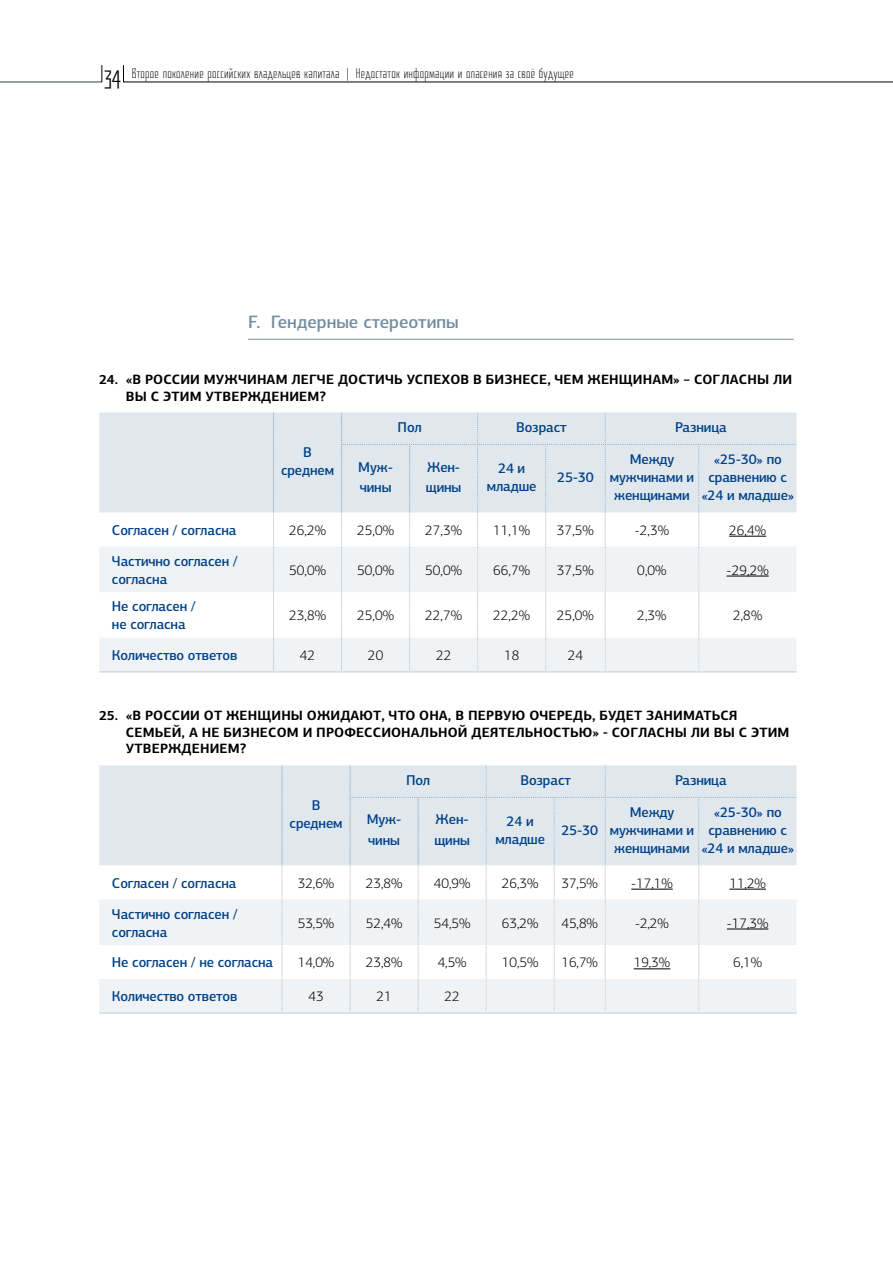
<style>
.page{position:relative;width:893px;height:1263px;background:#fff}
.page>*{position:absolute;margin:0;border:0;box-sizing:border-box;transform-origin:0 0}
.t1{font:500 18px "PF Centro Sans Pro";color:#738da0}
.t2{font:500 14.25px/18px "PF Centro Sans Pro";letter-spacing:-.01em;color:#004188;text-align:center}
.t3{font:300 14.25px "PF Centro Sans Pro";letter-spacing:.01em;color:#000}
.t4{font:700 13.5px/16.2px "PF Centro Sans Pro";letter-spacing:.01em;color:#000}
.t5{font:300 13.5px "Skolkovo Typeface";letter-spacing:.02em;color:#000}
.s1{font-weight:400;font-size:24px}
</style>
<div class="page">
<hr style="left:0;top:82px;width:102px;height:1px;background:#244657">
<svg style="left:102px;top:65px;width:1px;height:17px"></svg>
<hr style="left:123px;top:82px;width:770px;height:1px;background:#000">
<svg style="left:123px;top:65px;width:1px;height:17px"></svg>
<hr style="left:248px;top:339px;width:546px;height:1px;background:#738da0">
<div style="left:99px;top:412px;width:242px;height:100px;background:#e0e7ed"></div>
<svg style="left:99px;top:546px;width:242px;height:125px;fill:#eff3f6"></svg>
<hr style="left:99px;top:671px;width:175px;height:2px;background:#d2dbe3">
<hr style="left:274px;top:671px;width:68px;height:2px;background:#d2dbe3">
<hr style="left:342px;top:671px;width:68px;height:2px;background:#d2dbe3">
<hr style="left:410px;top:671px;width:68px;height:2px;background:#d2dbe3">
<hr style="left:478px;top:671px;width:68px;height:2px;background:#d2dbe3">
<hr style="left:546px;top:671px;width:59px;height:2px;background:#d2dbe3">
<hr style="left:605px;top:671px;width:94px;height:2px;background:#d2dbe3">
<hr style="left:699px;top:671px;width:98px;height:2px;background:#d2dbe3">
<svg style="left:273px;top:412px;width:1px;height:259px"></svg>
<svg style="left:341px;top:412px;width:456px;height:259px"></svg>
<hr style="left:729px;top:536px;width:37px;height:1px;background:#000">
<hr style="left:727px;top:576px;width:42px;height:1px;background:#000">
<div style="left:99px;top:765px;width:251px;height:100px;background:#e0e7ed"></div>
<svg style="left:99px;top:899px;width:251px;height:113px;fill:#eff3f6"></svg>
<hr style="left:99px;top:1012px;width:183px;height:2px;background:#d2dbe3">
<hr style="left:282px;top:1012px;width:68px;height:2px;background:#d2dbe3">
<hr style="left:350px;top:1012px;width:68px;height:2px;background:#d2dbe3">
<hr style="left:418px;top:1012px;width:68px;height:2px;background:#d2dbe3">
<hr style="left:486px;top:1012px;width:68px;height:2px;background:#d2dbe3">
<hr style="left:554px;top:1012px;width:51px;height:2px;background:#d2dbe3">
<hr style="left:605px;top:1012px;width:94px;height:2px;background:#d2dbe3">
<hr style="left:699px;top:1012px;width:98px;height:2px;background:#d2dbe3">
<svg style="left:282px;top:765px;width:1px;height:247px"></svg>
<svg style="left:350px;top:765px;width:447px;height:248px"></svg>
<hr style="left:631px;top:889px;width:42px;height:1px;background:#000">
<hr style="left:729px;top:889px;width:37px;height:1px;background:#000">
<hr style="left:727px;top:929px;width:41px;height:1px;background:#000">
<hr style="left:634px;top:968px;width:36px;height:1px;background:#000">
<p class="t5" style="left:104px;top:65px;width:472px"><span class="s1">34</span> Второе поколение российских владельцев капитала | Недостаток информации и опасения за своё будущее</p>
<p class="t1" style="left:248px;top:311px;width:212px">F. Гендерные стереотипы</p>
<p class="t4" style="left:126px;top:371px;width:668px;text-indent:-27px">24. «В РОССИИ МУЖЧИНАМ ЛЕГЧЕ ДОСТИЧЬ УСПЕХОВ В БИЗНЕСЕ, ЧЕМ ЖЕНЩИНАМ» – СОГЛАСНЫ ЛИ<br>ВЫ С ЭТИМ УТВЕРЖДЕНИЕМ?</p>
<p class="t2" style="left:281px;top:443px;width:54px">В среднем</p>
<p class="t2" style="left:398px;top:418px;width:26px">Пол</p>
<p class="t2" style="left:516px;top:418px;width:52px">Возраст</p>
<p class="t2" style="left:675px;top:418px;width:53px">Разница</p>
<p class="t2" style="left:358px;top:456px;width:36px;line-height:20.2px;text-align:left">Муж&shy;чины</p>
<p class="t2" style="left:426px;top:456px;width:37px;line-height:20.2px;text-align:left">Жен&shy;щины</p>
<p class="t2" style="left:487px;top:459px;width:51px">24 и младше</p>
<p class="t2" style="left:557px;top:468px;width:38px">25-30</p>
<p class="t2" style="left:610px;top:450px;width:86px">Между мужчинами и женщинами</p>
<p class="t2" style="left:701px;top:450px;width:94px">«25-30» по сравнению с «24 и младше»</p>
<p class="t2" style="left:112px;top:521px;width:126px">Согласен / согласна</p>
<p class="t3" style="left:289px;top:522px;width:39px">26,2%</p>
<p class="t3" style="left:357px;top:522px;width:39px">25,0%</p>
<p class="t3" style="left:425px;top:522px;width:39px">27,3%</p>
<p class="t3" style="left:493px;top:522px;width:39px">11,1%</p>
<p class="t3" style="left:557px;top:522px;width:39px">37,5%</p>
<p class="t3" style="left:635px;top:522px;width:36px">-2,3%</p>
<p class="t3" style="left:729px;top:522px;width:39px">26,4%</p>
<p class="t2" style="left:112px;top:552px;width:127px;text-align:left">Частично согласен / согласна</p>
<p class="t3" style="left:289px;top:562px;width:39px">50,0%</p>
<p class="t3" style="left:357px;top:562px;width:39px">50,0%</p>
<p class="t3" style="left:425px;top:562px;width:39px">50,0%</p>
<p class="t3" style="left:493px;top:562px;width:39px">66,7%</p>
<p class="t3" style="left:557px;top:562px;width:39px">37,5%</p>
<p class="t3" style="left:637px;top:562px;width:31px">0,0%</p>
<p class="t3" style="left:727px;top:562px;width:44px">-29,2%</p>
<p class="t2" style="left:112px;top:597px;width:85px;text-align:left">Не согласен / не согласна</p>
<p class="t3" style="left:289px;top:607px;width:39px">23,8%</p>
<p class="t3" style="left:357px;top:607px;width:39px">25,0%</p>
<p class="t3" style="left:425px;top:607px;width:39px">22,7%</p>
<p class="t3" style="left:493px;top:607px;width:39px">22,2%</p>
<p class="t3" style="left:557px;top:607px;width:39px">25,0%</p>
<p class="t3" style="left:637px;top:607px;width:31px">2,3%</p>
<p class="t3" style="left:733px;top:607px;width:31px">2,8%</p>
<p class="t2" style="left:112px;top:646px;width:127px">Количество ответов</p>
<p class="t3" style="left:300px;top:647px;width:17px">42</p>
<p class="t3" style="left:368px;top:647px;width:17px">20</p>
<p class="t3" style="left:436px;top:647px;width:17px">22</p>
<p class="t3" style="left:504px;top:647px;width:17px">18</p>
<p class="t3" style="left:568px;top:647px;width:17px">24</p>
<p class="t4" style="left:126px;top:707px;width:665px;text-indent:-27px">25. «В РОССИИ ОТ ЖЕНЩИНЫ ОЖИДАЮТ, ЧТО ОНА, В ПЕРВУЮ ОЧЕРЕДЬ, БУДЕТ ЗАНИМАТЬСЯ<br>СЕМЬЕЙ, А НЕ БИЗНЕСОМ И ПРОФЕССИОНАЛЬНОЙ ДЕЯТЕЛЬНОСТЬЮ» - СОГЛАСНЫ ЛИ ВЫ С ЭТИМ<br>УТВЕРЖДЕНИЕМ?</p>
<p class="t2" style="left:290px;top:796px;width:54px">В среднем</p>
<p class="t2" style="left:406px;top:771px;width:26px">Пол</p>
<p class="t2" style="left:520px;top:771px;width:52px">Возраст</p>
<p class="t2" style="left:675px;top:771px;width:53px">Разница</p>
<p class="t2" style="left:367px;top:809px;width:36px;line-height:20.2px;text-align:left">Муж&shy;чины</p>
<p class="t2" style="left:434px;top:809px;width:37px;line-height:20.2px;text-align:left">Жен&shy;щины</p>
<p class="t2" style="left:495px;top:812px;width:51px">24 и младше</p>
<p class="t2" style="left:561px;top:821px;width:38px">25-30</p>
<p class="t2" style="left:610px;top:803px;width:86px">Между мужчинами и женщинами</p>
<p class="t2" style="left:701px;top:803px;width:94px">«25-30» по сравнению с «24 и младше»</p>
<p class="t2" style="left:112px;top:874px;width:126px">Согласен / согласна</p>
<p class="t3" style="left:298px;top:875px;width:38px">32,6%</p>
<p class="t3" style="left:366px;top:875px;width:38px">23,8%</p>
<p class="t3" style="left:434px;top:875px;width:38px">40,9%</p>
<p class="t3" style="left:502px;top:875px;width:38px">26,3%</p>
<p class="t3" style="left:561px;top:875px;width:38px">37,5%</p>
<p class="t3" style="left:631px;top:875px;width:43px">-17,1%</p>
<p class="t3" style="left:729px;top:875px;width:38px">11,2%</p>
<p class="t2" style="left:112px;top:905px;width:127px;text-align:left">Частично согласен / согласна</p>
<p class="t3" style="left:298px;top:914px;width:38px">53,5%</p>
<p class="t3" style="left:366px;top:914px;width:38px">52,4%</p>
<p class="t3" style="left:434px;top:914px;width:38px">54,5%</p>
<p class="t3" style="left:502px;top:914px;width:38px">63,2%</p>
<p class="t3" style="left:561px;top:914px;width:38px">45,8%</p>
<p class="t3" style="left:635px;top:914px;width:35px">-2,2%</p>
<p class="t3" style="left:727px;top:914px;width:43px">-17,3%</p>
<p class="t2" style="left:112px;top:953px;width:163px">Не согласен / не согласна</p>
<p class="t3" style="left:298px;top:954px;width:38px">14,0%</p>
<p class="t3" style="left:366px;top:954px;width:38px">23,8%</p>
<p class="t3" style="left:438px;top:954px;width:30px">4,5%</p>
<p class="t3" style="left:502px;top:954px;width:38px">10,5%</p>
<p class="t3" style="left:561px;top:954px;width:38px">16,7%</p>
<p class="t3" style="left:634px;top:954px;width:38px">19,3%</p>
<p class="t3" style="left:733px;top:954px;width:30px">6,1%</p>
<p class="t2" style="left:112px;top:987px;width:127px">Количество ответов</p>
<p class="t3" style="left:308px;top:988px;width:17px">43</p>
<p class="t3" style="left:377px;top:988px;width:17px">21</p>
<p class="t3" style="left:445px;top:988px;width:17px">22</p>
</div>
